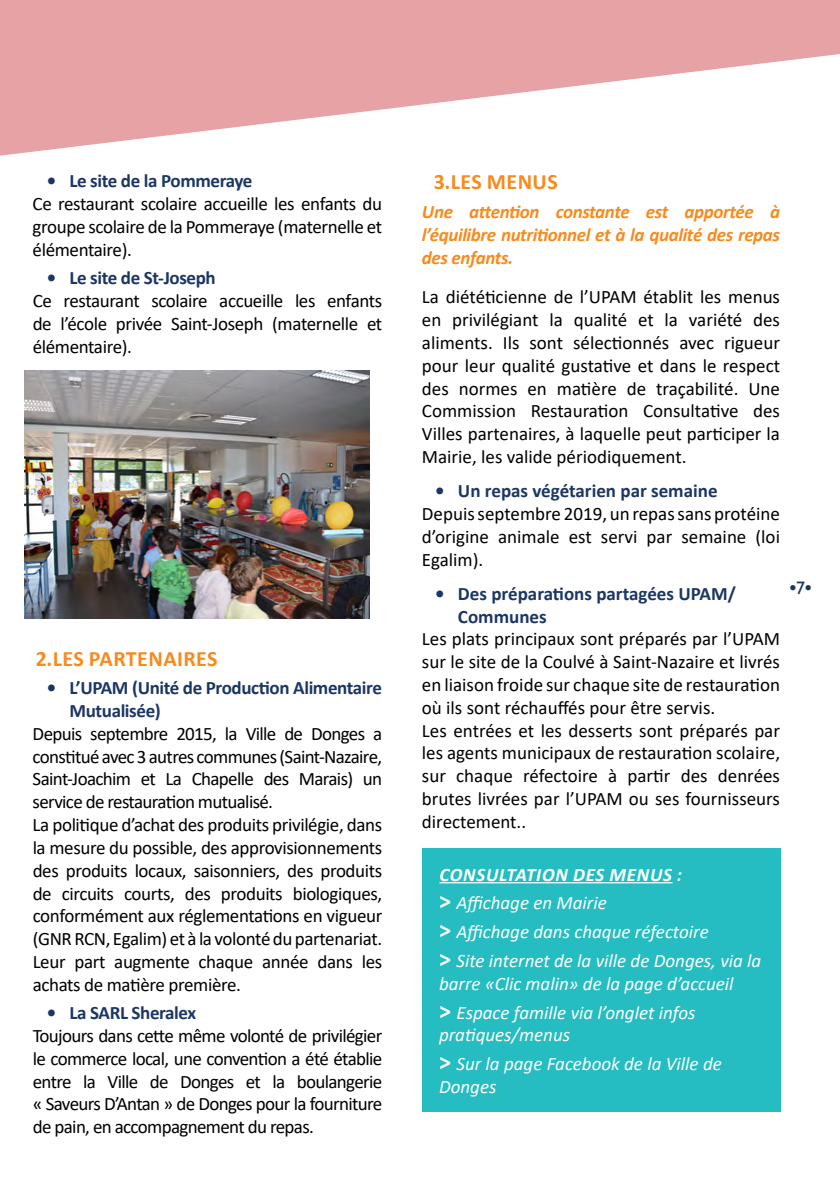
<style>
.page{position:relative;width:840px;height:1191px;background:#fff}
.page>*{position:absolute;margin:0;border:0;box-sizing:border-box;transform-origin:0 0}
.t1{font:700 22px "Calibri";letter-spacing:.02em;color:#f68b1f}
.t2{font:19px/22.8px "Calibri";letter-spacing:-.02em;color:#000;text-align:justify}
.t3{font:19px/22.8px "Calibri";color:#000}
.t4{font:italic 19px/28.8px "Calibri";color:#fff}
.t5{font:700 19px/22.8px "Calibri";letter-spacing:-.02em;color:#1c3664}
.t6{font:italic 700 19px/22.8px "Calibri";letter-spacing:-.02em;color:#f68b1f;text-align:justify}
.t7{font:700 19px/22.8px "Calibri";color:#1c3664}
.t8{font:700 18px "Gill Sans";color:#1c3664}
.s1{font-weight:400}
.s2{font-weight:700}
.s3{font-weight:700;font-style:normal;font-size:24px}
</style>
<div class="page">
<div style="left:0;top:0;width:839px;height:1191px;background:#e7a2a5"></div>
<div style="left:0;top:54px;width:839px;height:1137px;background:#fff"></div>
<div style="left:422px;top:848px;width:357px;height:263px;background:#25bdc2"></div>
<hr style="left:439px;top:882px;width:233px;height:1px;background:#fff">
<img style="left:24px;top:370px;width:345px;height:249px">
<p class="t5" style="left:47px;top:169px;width:207px">• Le site de la Pommeraye</p>
<p class="t2" style="left:33px;top:192px;width:351px">Ce restaurant scolaire accueille les enfants du groupe scolaire de la Pommeraye (maternelle et élémentaire).</p>
<p class="t5" style="left:47px;top:266px;width:170px">• Le site de St-Joseph</p>
<p class="t2" style="left:33px;top:289px;width:351px">Ce restaurant scolaire accueille les enfants de l’école privée Saint-Joseph (maternelle et élémentaire).</p>
<p class="t1" style="left:36px;top:643px;width:113px">2.Les partenai</p>
<p class="t1" style="left:183px;top:643px;width:24px">res</p>
<p class="t5" style="left:69px;top:676px;width:314px;text-indent:-23px">• L’UPAM (Unité de Production Alimentaire<br>Mutualisée)</p>
<p class="t2" style="left:33px;top:721px;width:351px;text-align:left">Depuis septembre 2015, la Ville de Donges a constitué avec 3 autres communes (Saint-Nazaire, Saint-Joachim et La Chapelle des Marais) un service de restauration mutualisé.<br>La politique d’achat des produits privilégie, dans la mesure du possible, des approvisionnements des produits locaux, saisonniers, des produits de circuits courts, des produits biologiques, conformément aux réglementations en vigueur (GNRRCN, Egalim) et à la volontédupartenariat.<br>Leur part augmente chaque année dans les achats de matière première.</p>
<p class="t5" style="left:47px;top:1001px;width:151px">• La SARL Sheralex</p>
<p class="t2" style="left:33px;top:1023px;width:351px">Toujours dans cette même volonté de privilégier le commerce local, une convention a été établie entre la Ville de Donges et la boulangerie « Saveurs D’Antan » de Donges pour la fourniture de pain, en accompagnement du repas.</p>
<p class="t1" style="left:433px;top:167px;width:124px">3.Les Menus</p>
<p class="t6" style="left:422px;top:200px;width:359px">Une attention constante est apportée à l’équilibre nutritionnel et à la qualité des repas des enfants.</p>
<p class="t2" style="left:421px;top:285px;width:359px">La diététicienne de l’UPAM établit les menus en privilégiant la qualité et la variété des aliments. Ils sont sélectionnés avec rigueur pour leur qualité gustative et dans le respect des normes en matière de traçabilité. Une Commission Restauration Consultative des Villes partenaires, à laquelle peut participer la Mairie, les valide périodiquement.</p>
<p class="t7" style="left:435px;top:479px;width:284px">• Un repas végétarien par semaine</p>
<p class="t2" style="left:421px;top:502px;width:359px">Depuisseptembre 2019, un repassans protéine d’origine animale est servi par semaine (loi Egalim).</p>
<p class="t7" style="left:457px;top:582px;width:279px;text-indent:-23px">• Des préparations partagées UPAM/<br>Communes</p>
<p class="t3" style="left:421px;top:627px;width:359px">Les plats principaux sont préparés par l’UPAM sur le site de la Coulvé à Saint-Nazaire et livrés en liaison froide sur chaque site de restauration où ils sont réchauffés pour être servis.<br>Les entrées et les desserts sont préparés par les agents municipaux de restauration scolaire, sur chaque réfectoire à partir des denrées brutes livrées par l’UPAM ou ses fournisseurs directement..</p>
<p class="t8" style="left:789px;top:577px;width:23px">•<span class="s1">7</span>•</p>
<p class="t4" style="left:439px;top:859px;width:324px"><span class="s2">Consultation des Menus :<br></span><span class="s3">&gt;</span> Affichage en Mairie<br><span class="s3">&gt;</span> Affichage dans chaque réfectoire<br><span class="s3">&gt;</span> Site internet de la ville de Donges, via la</p>
<p class="t4" style="left:439px;top:968px;width:296px">barre «Clic malin» de la page d’accueil <span class="s3">&gt;</span> Espace famille via l’onglet infos</p>
<p class="t4" style="left:439px;top:1020px;width:284px">pratiques/menus<br><span class="s3">&gt;</span> Sur la page Facebook de la Ville de</p>
<p class="t4" style="left:439px;top:1071px;width:59px">Donges</p>
</div>
